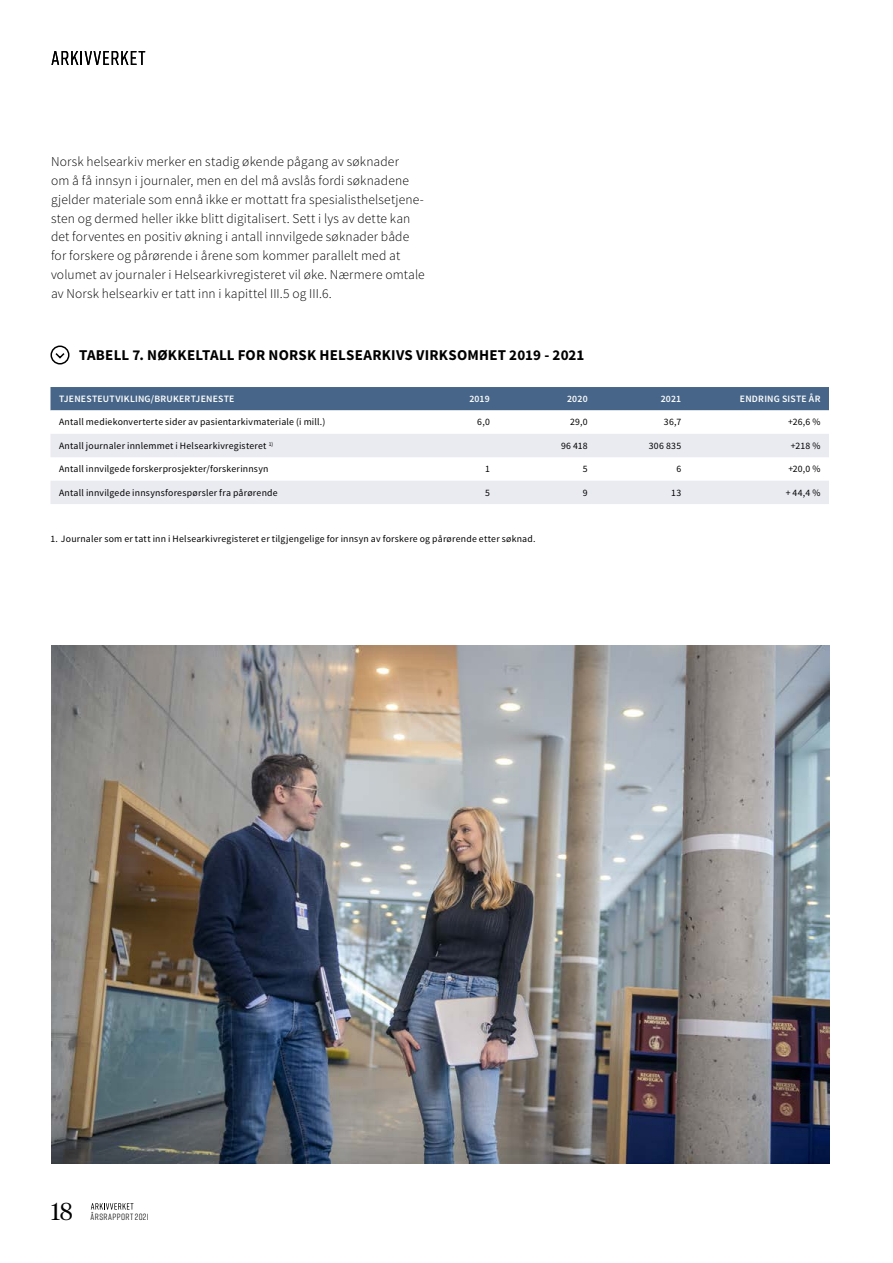
<style>
.page{position:relative;width:893px;height:1263px;background:#fff}
.page>*{position:absolute;margin:0;border:0;box-sizing:border-box;transform-origin:0 0}
.t1{font:300 24.3px "Tiempos Headline";color:#000}
.t2{font:700 15px "Source Sans Pro";letter-spacing:.015em;color:#000}
.t3{font:300 13.5px/18.8px "Source Sans Pro";letter-spacing:.01em;color:#000}
.t4{font:9.75px "Source Sans Pro";letter-spacing:.025em;color:#000}
.t5{font:600 9.75px "Source Sans Pro";letter-spacing:.025em;color:#fff}
.t6{font:9px "Rift";letter-spacing:.045em;color:#000}
</style>
<div class="page">
<svg style="left:91px;top:1203px;width:42px;height:6px"></svg>
<svg style="left:51px;top:51px;width:94px;height:14px"></svg>
<div style="left:50px;top:345px;width:20px;height:19px;border:2px solid #000;border-radius:50%"></div>
<svg style="left:54px;top:353px;width:12px;height:7px"></svg>
<div style="left:50px;top:387px;width:779px;height:23px;background:#466588"></div>
<svg style="left:50px;top:410px;width:779px;height:1px"></svg>
<svg style="left:50px;top:434px;width:779px;height:70px;fill:#eaebf1"></svg>
<img style="left:51px;top:645px;width:778px;height:519px">
<p class="t3" style="left:51px;top:153px;width:375px">Norsk helsearkiv merker en stadig økende pågang av søknader<br>om å få innsyn i journaler, men en del må avslås fordi søknadene gjelder materiale som ennå ikke er mottatt fra spesialisthelsetjene&shy;sten og dermed heller ikke blitt digitalisert. Sett i lys av dette kan det forventes en positiv økning i antall innvilgede søknader både for forskere og pårørende i årene som kommer parallelt med at volumet av journaler i Helsearkivregisteret vil øke. Nærmere omtale av Norsk helsearkiv er tatt inn i kapittel III.5 og III.6.</p>
<p class="t2" style="left:79px;top:345px;width:507px">TABELL 7. NØKKELTALL FOR NORSK HELSEARKIVS VIRKSOMHET 2019 - 2021</p>
<p class="t5" style="left:59px;top:392px;width:177px">TJENESTEUTVIKLING/BRUKERTJENESTE</p>
<p class="t5" style="left:469px;top:392px;width:22px">2019</p>
<p class="t5" style="left:567px;top:392px;width:22px">2020</p>
<p class="t5" style="left:661px;top:392px;width:22px">2021</p>
<p class="t5" style="left:740px;top:392px;width:82px">ENDRING SISTE ÅR</p>
<p class="t4" style="left:59px;top:416px;width:268px">Antall mediekonverterte sider av pasientarkivmateriale (i mill.)</p>
<p class="t4" style="left:477px;top:416px;width:14px">6,0</p>
<p class="t4" style="left:570px;top:416px;width:19px">29,0</p>
<p class="t4" style="left:664px;top:416px;width:19px">36,7</p>
<p class="t4" style="left:788px;top:416px;width:34px">+26,6 %</p>
<p class="t4" style="left:59px;top:439px;width:216px">Antall journaler innlemmet i Helsearkivregisteret <sup>1)</sup></p>
<p class="t4" style="left:561px;top:439px;width:28px">96 418</p>
<p class="t4" style="left:649px;top:439px;width:34px">306 835</p>
<p class="t4" style="left:791px;top:439px;width:31px">+218 %</p>
<p class="t4" style="left:59px;top:463px;width:211px">Antall innvilgede forskerprosjekter/forskerinnsyn</p>
<p class="t4" style="left:485px;top:463px;width:6px">1</p>
<p class="t4" style="left:583px;top:463px;width:6px">5</p>
<p class="t4" style="left:676px;top:463px;width:6px">6</p>
<p class="t4" style="left:788px;top:463px;width:34px">+20,0 %</p>
<p class="t4" style="left:59px;top:486px;width:220px">Antall innvilgede innsynsforespørsler fra pårørende</p>
<p class="t4" style="left:485px;top:486px;width:6px">5</p>
<p class="t4" style="left:583px;top:486px;width:6px">9</p>
<p class="t4" style="left:671px;top:486px;width:12px">13</p>
<p class="t4" style="left:786px;top:486px;width:36px">+ 44,4 %</p>
<p class="t4" style="left:50px;top:532px;width:487px">1. Journaler som er tatt inn i Helsearkivregisteret er tilgjengelige for innsyn av forskere og pårørende etter søknad.</p>
<h1 class="t1" style="left:51px;top:1195px;width:23px">18</h1>
<p class="t6" style="left:91px;top:1210px;width:60px">ÅRSRAPPORT 2021</p>
</div>
